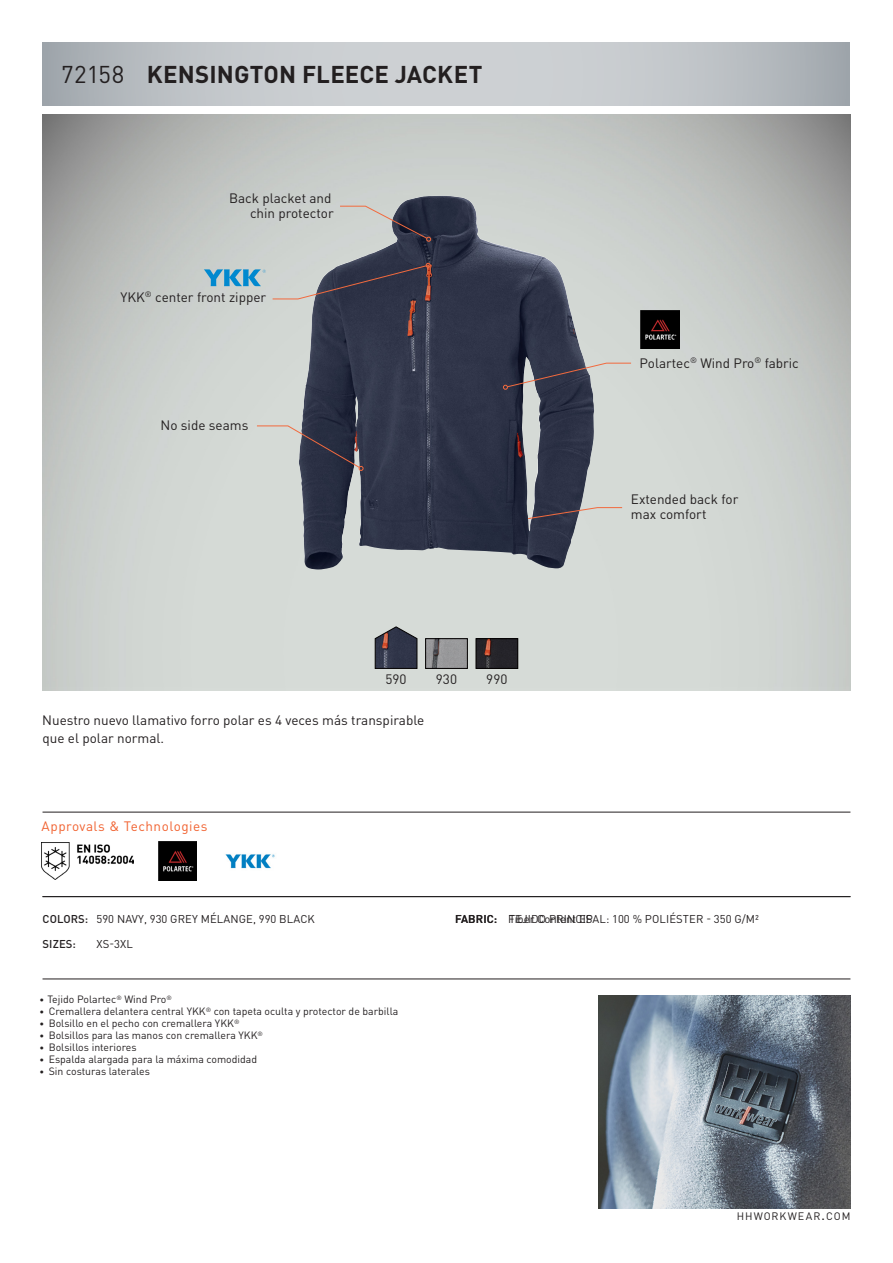
<style>
.page{position:relative;width:893px;height:1263px;background:#fff}
.page>*{position:absolute;margin:0;border:0;box-sizing:border-box;transform-origin:0 0}
.Artikkelnummer{font:700 24px "DINOT";letter-spacing:.005em;color:#231f20}
.Artikkelnummer-2{font:24px "DINOT";letter-spacing:.01em;color:#231f20}
.Characteristics{font:13.5px/15px "DINOT";color:#231f20}
.t1{font:13.5px "DINOT";letter-spacing:.04em;color:#f16230}
.Color_codes{font:13.5px "DIN";color:#231f20}
.Colors__sizes__fabri{font:11.25px "DINOT";letter-spacing:.01em;color:#231f20}
.Colors__sizes__fabri-2{font:500 11.25px "DINOT";letter-spacing:.01em;color:#231f20}
.t2{font:10.65px "DINOT";letter-spacing:.09em;color:#231f20}
.t3{font:10.5px "DINOT";color:#231f20}
.s1{font-weight:500}
.s2{font-size:9px}
.s3{font-size:15.3px}
</style>
<div class="page">
<svg style="left:43px;top:43px;width:807px;height:63px;background:#c0c4c8"></svg>
<hr style="left:43px;top:979px;width:807px;height:1px;background:#231f20">
<hr style="left:43px;top:896px;width:807px;height:1px;background:#231f20">
<hr style="left:43px;top:812px;width:807px;height:1px;background:#231f20">
<img style="left:599px;top:995px;width:251px;height:213px">
<img style="left:43px;top:115px;width:807px;height:575px">
<img style="left:302px;top:196px;width:140px;height:230px">
<svg style="left:374px;top:626px;width:44px;height:43px;background:#50505c"></svg>
<img style="left:427px;top:640px;width:39px;height:27px">
<div style="left:425px;top:638px;width:43px;height:31px;border:1px solid #020000"></div>
<img style="left:477px;top:640px;width:39px;height:27px">
<div style="left:475px;top:638px;width:43px;height:31px;border:1px solid #020000"></div>
<svg style="left:204px;top:269px;width:62px;height:17px"></svg>
<svg style="left:272px;top:263px;width:159px;height:37px;background:#6a6972"></svg>
<svg style="left:339px;top:205px;width:92px;height:37px;background:#8f9094"></svg>
<svg style="left:256px;top:425px;width:108px;height:46px;background:#777880"></svg>
<svg style="left:503px;top:362px;width:129px;height:28px;background:#75757d"></svg>
<svg style="left:527px;top:507px;width:96px;height:13px"></svg>
<img style="left:41px;top:842px;width:92px;height:38px">
<img style="left:158px;top:842px;width:39px;height:38px">
<img style="left:225px;top:854px;width:50px;height:15px">
<img style="left:641px;top:310px;width:38px;height:39px">
<p class="Artikkelnummer-2" style="left:61px;top:58px;width:65px">72158</p>
<p class="Artikkelnummer" style="left:147px;top:58px;width:337px">KENSINGTON FLEECE JACKET</p>
<p class="Characteristics" style="left:229px;top:190px;width:106px;text-align:right">Back placket and chin protector</p>
<p class="Characteristics" style="left:120px;top:289px;width:147px">YKK<sup>®</sup> center front zipper</p>
<p class="Characteristics" style="left:161px;top:417px;width:89px">No side seams</p>
<p class="Color_codes" style="left:385px;top:671px;width:23px">590</p>
<p class="Color_codes" style="left:436px;top:671px;width:23px">930</p>
<p class="Color_codes" style="left:486px;top:671px;width:23px">990</p>
<p class="Characteristics" style="left:42px;top:711px;width:383px;line-height:18px">Nuestro nuevo llamativo forro polar es 4 veces más transpirable que el polar normal.</p>
<p class="t1" style="left:42px;top:817px;width:167px">Approvals &amp; Technologies</p>
<p class="Characteristics" style="left:640px;top:355px;width:161px">Polartec<sup>®</sup> Wind Pro<sup>®</sup> fabric</p>
<p class="Characteristics" style="left:631px;top:491px;width:109px">Extended back for max comfort</p>
<p class="Colors__sizes__fabri" style="left:43px;top:911px;width:274px"><span class="s1">COLORS:</span> 590 NAVY, 930 GREY MÉLANGE, 990 BLACK</p>
<p class="Colors__sizes__fabri-2" style="left:43px;top:937px;width:35px">SIZES:</p>
<p class="Colors__sizes__fabri" style="left:97px;top:937px;width:38px">XS-3XL</p>
<p class="t3" style="left:40px;top:992px;width:134px"><span class="s2">•</span> Tejido Polartec<sup>®</sup> Wind Pro<sup>®</sup></p>
<p class="t3" style="left:40px;top:1004px;width:360px"><span class="s2">•</span> Cremallera delantera central YKK<sup>®</sup> con tapeta oculta y protector de barbilla</p>
<p class="t3" style="left:40px;top:1016px;width:201px"><span class="s2">•</span> Bolsillo en el pecho con cremallera YKK<sup>®</sup></p>
<p class="t3" style="left:40px;top:1028px;width:225px"><span class="s2">•</span> Bolsillos para las manos con cremallera YKK<sup>®</sup></p>
<p class="t3" style="left:40px;top:1040px;width:99px"><span class="s2">•</span> Bolsillos interiores</p>
<p class="t3" style="left:40px;top:1052px;width:219px"><span class="s2">•</span> Espalda alargada para la máxima comodidad</p>
<p class="t3" style="left:40px;top:1064px;width:112px"><span class="s2">•</span> Sin costuras laterales</p>
<p class="Colors__sizes__fabri" style="left:455px;top:911px;width:305px"><span class="s1">FABRIC:</span> TEJIDO PRINCIPAL: 100 % POLIÉSTER - 350 G/M²</p>
<p class="Colors__sizes__fabri" style="left:508px;top:911px;width:86px">Fiber Content ES</p>
<p class="t2" style="left:737px;top:1209px;width:115px">HHWORKWEAR<span class="s3">.</span>COM</p>
</div>
